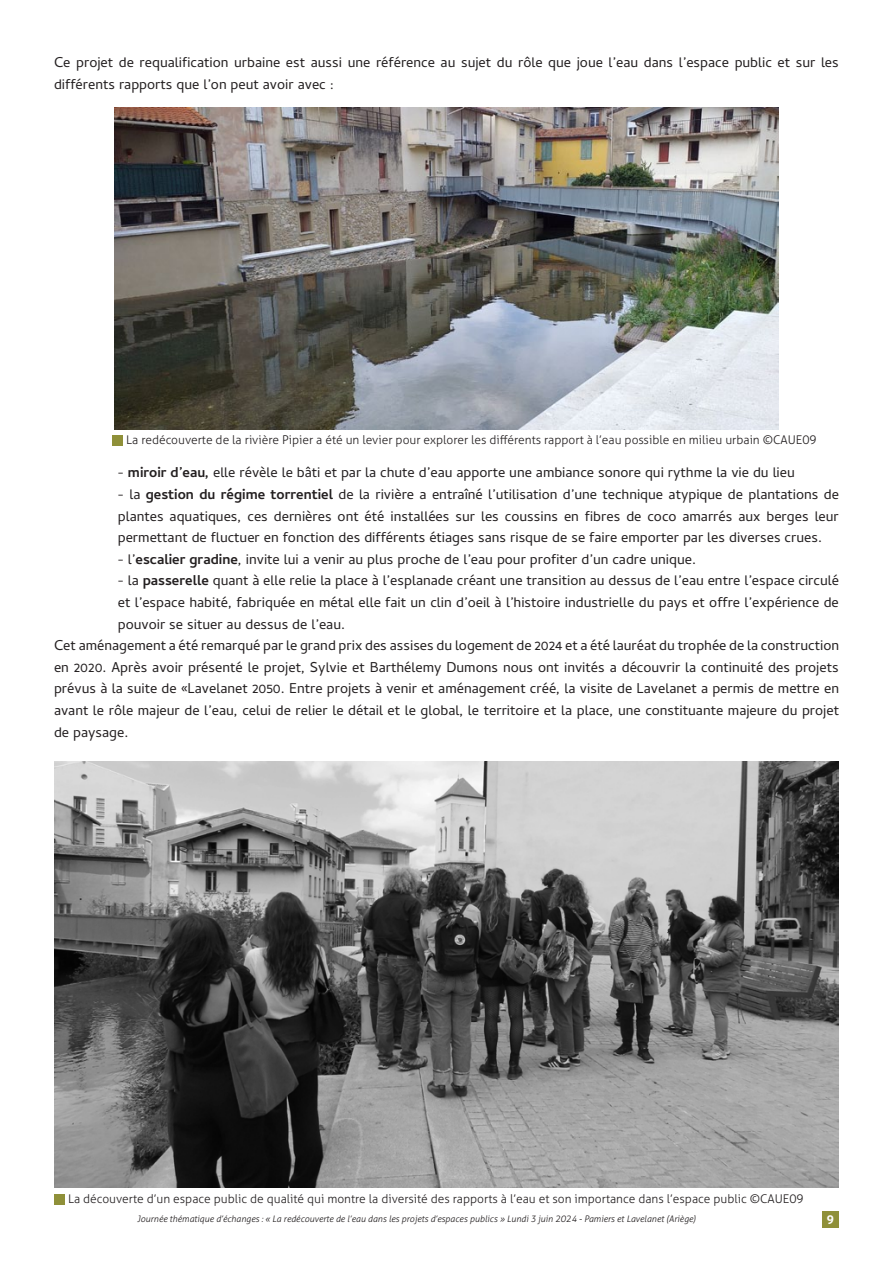
<style>
.page{position:relative;width:893px;height:1263px;background:#fff}
.page>*{position:absolute;margin:0;border:0;box-sizing:border-box;transform-origin:0 0}
.t1{font:18px/21.6px "Cambay Devanagari";color:#231f20;text-align:justify}
.t2{font:300 12px "Aller";color:#231f20}
.t3{font:700 12px "Aller";color:#fff}
.t4{font:italic 300 9px "Aller";color:#231f20}
.s1{font-weight:700}
</style>
<div class="page">
<div style="left:822px;top:1211px;width:17px;height:17px;background:#8f9039"></div>
<div style="left:54px;top:1194px;width:11px;height:11px;background:#8f9039"></div>
<img style="left:115px;top:107px;width:663px;height:322px">
<div style="left:112px;top:435px;width:11px;height:11px;background:#8f9039"></div>
<img style="left:54px;top:761px;width:785px;height:426px">
<p class="t1" style="left:54px;top:54px;width:786px">Ce projet de requalification urbaine est aussi une référence au sujet du rôle que joue l’eau dans l’espace public et sur les différents rapports que l’on peut avoir avec :</p>
<p class="t2" style="left:126px;top:432px;width:692px">La redécouverte de la rivière Pipier a été un levier pour explorer les différents rapport à l’eau possible en milieu urbain ©CAUE09</p>
<p class="t1" style="left:118px;top:464px;width:679px">- <span class="s1">miroir d’eau,</span> elle révèle le bâti et par la chute d’eau apporte une ambiance sonore qui rythme la vie du lieu</p>
<p class="t1" style="left:118px;top:486px;width:723px">- la <span class="s1">gestion du régime torrentiel</span> de la rivière a entraîné l’utilisation d’une technique atypique de plantations de plantes aquatiques, ces dernières ont été installées sur les coussins en fibres de coco amarrés aux berges leur permettant de fluctuer en fonction des différents étiages sans risque de se faire emporter par les diverses crues.</p>
<p class="t1" style="left:118px;top:551px;width:580px">- l’<span class="s1">escalier gradine</span>, invite lui a venir au plus proche de l’eau pour profiter d’un cadre unique.</p>
<p class="t1" style="left:118px;top:572px;width:723px">- la <span class="s1">passerelle</span> quant à elle relie la place à l’esplanade créant une transition au dessus de l’eau entre l’espace circulé et l’espace habité, fabriquée en métal elle fait un clin d’oeil à l’histoire industrielle du pays et offre l’expérience de pouvoir se situer au dessus de l’eau.</p>
<p class="t1" style="left:54px;top:637px;width:787px">Cet aménagement a été remarqué par le grand prix des assises du logement de 2024 et a été lauréat du trophée de la construction en 2020. Après avoir présenté le projet, Sylvie et Barthélemy Dumons nous ont invités a découvrir la continuité des projets prévus à la suite de «Lavelanet 2050. Entre projets à venir et aménagement créé, la visite de Lavelanet a permis de mettre en avant le rôle majeur de l’eau, celui de relier le détail et le global, le territoire et la place, une constituante majeure du projet de paysage.</p>
<p class="t2" style="left:68px;top:1191px;width:737px">La découverte d’un espace public de qualité qui montre la diversité des rapports à l’eau et son importance dans l’espace public ©CAUE09</p>
<p class="t4" style="left:137px;top:1214px;width:560px">Journée thématique d’échanges : « La redécouverte de l’eau dans les projets d’espaces publics » Lundi 3 juin 2024 - Pamiers et Lavelanet (Ariège)</p>
<p class="t3" style="left:827px;top:1212px;width:9px">9</p>
</div>
